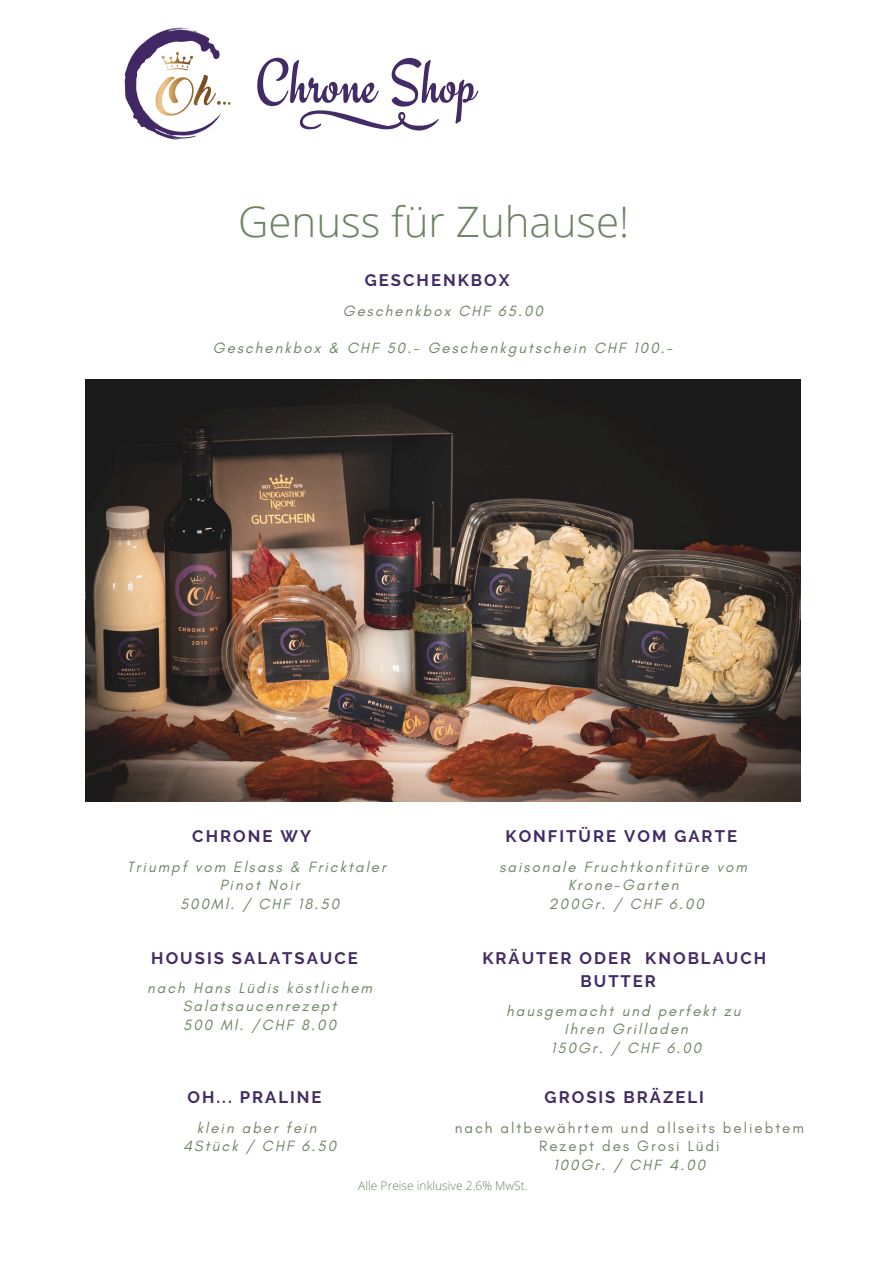
<style>
.page{position:relative;width:894px;height:1264px;background:#fff}
.page>*{position:absolute;margin:0;border:0;box-sizing:border-box;transform-origin:0 0}
.t1{font:63.6px "Engagement";color:#432c65}
.t2{font:300 42px "Open Sans";color:#6e8463}
.t3{font:700 16.65px/23px "Raleway";letter-spacing:.12em;color:#432c65}
.t4{font:italic 15.15px/18.6px "Glacial Indifference";letter-spacing:.13em;color:#6e8463;text-align:center}
.t5{font:15.15px/18.6px "Glacial Indifference";letter-spacing:.13em;color:#6e8463;text-align:center}
.t6{font:300 12px "Open Sans";color:#6e8463}
.s1{font-style:italic}
</style>
<div class="page">
<img style="left:85px;top:379px;width:715px;height:422px">
<svg style="left:300px;top:110px;width:138px;height:20px"></svg>
<img style="left:124px;top:27px;width:107px;height:113px">
<p class="t1" style="left:255px;top:45px;width:223px">Chrone Shop</p>
<h4 class="t2" style="left:238px;top:192px;width:392px">Genuss für Zuhause!</h4>
<h4 class="t3" style="left:365px;top:269px;width:146px">GESCHENKBOX</h4>
<h3 class="t4" style="left:343px;top:301px;width:202px">Geschenkbox CHF 65.00</h3>
<h4 class="t4" style="left:213px;top:338px;width:461px">Geschenkbox &amp; CHF 50.- Geschenkgutschein CHF 100.-</h4>
<h1 class="t3" style="left:192px;top:824px;width:120px">CHRONE WY</h1>
<p class="t4" style="left:127px;top:857px;width:260px">Triumpf vom Elsass &amp; Fricktaler<br>Pinot Noir<br>500Ml. / CHF 18.50</p>
<h4 class="t3" style="left:151px;top:946px;width:208px">HOUSIS SALATSAUCE</h4>
<h4 class="t4" style="left:147px;top:978px;width:226px">nach Hans Lüdis köstlichem<br>Salatsaucenrezept<br>500 Ml. /CHF 8.00</h4>
<h4 class="t3" style="left:187px;top:1085px;width:135px">OH... PRALINE</h4>
<h3 class="t4" style="left:183px;top:1117px;width:154px">klein aber fein<br>4Stück / CHF 6.50</h3>
<p class="t3" style="left:505px;top:824px;width:233px">KONFITÜRE VOM GARTE</p>
<h3 class="t4" style="left:499px;top:857px;width:249px">saisonale Fruchtkonfitüre vom<br>Krone-Garten<br>200Gr. / CHF 6.00</h3>
<h2 class="t3" style="left:580px;top:946px;width:187px;text-indent:-98px">KRÄUTER ODER KNOBLAUCH<br>BUTTER</h2>
<h3 class="t4" style="left:506px;top:1001px;width:236px">hausgemacht und perfekt zu<br>Ihren Grilladen<br>150Gr. / CHF 6.00</h3>
<h4 class="t3" style="left:544px;top:1085px;width:161px">GROSIS BRÄZELI</h4>
<h3 class="t5" style="left:454px;top:1118px;width:351px">nach altbewährtem und allseits beliebtem<br>Rezept des Grosi Lüdi<br><span class="s1">100Gr. / CHF 4.00</span></h3>
<h3 class="t6" style="left:358px;top:1176px;width:171px">Alle Preise inklusive 2.6% MwSt.</h3>
</div>
